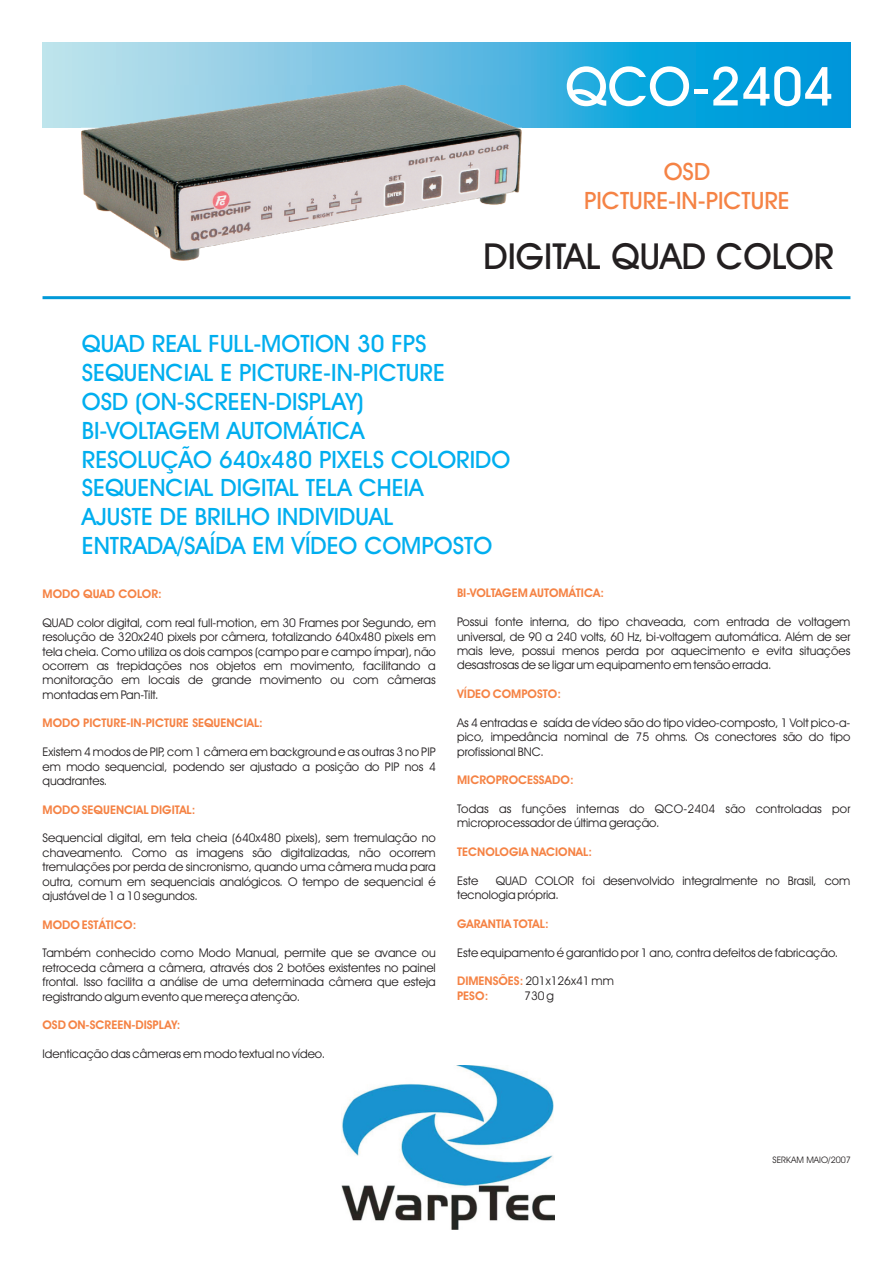
<style>
.page{position:relative;width:893px;height:1263px;background:#fff}
.page>*{position:absolute;margin:0;border:0;box-sizing:border-box;transform-origin:0 0}
.t1{font:500 54px "Avant Garde IT Cby BT";color:#fff}
.t2{font:500 36px "Avant Garde IT Cby BT";color:#231f20}
.t3{font:500 24px/28.8px "Avant Garde IT Cby BT";color:#00aeef}
.t4{font:500 24px/28.8px "Avant Garde IT Cby BT";color:#f58345;text-align:center}
.t5{font:12px/14.4px "Avant Garde IT Cby BT";color:#231f20;text-align:justify}
.t6{font:700 12px/14.4px "Avant Garde IT Cby BT";color:#f58345}
.t7{font:9px "Avant Garde IT Cby BT";color:#231f20}
.s1{font-weight:400;color:#231f20}
</style>
<div class="page">
<svg style="left:43px;top:43px;width:807px;height:85px;background:#47b5e0"></svg>
<hr style="left:43px;top:296px;width:807px;height:3px;background:#0099d8">
<img style="left:82px;top:85px;width:440px;height:175px">
<img style="left:342px;top:1066px;width:213px;height:163px">
<h1 class="t1" style="left:565px;top:64px;width:270px">QCO-2404</h1>
<h3 class="t4" style="left:584px;top:159px;width:207px">OSD<br>PICTURE-IN-PICTURE</h3>
<h2 class="t2" style="left:483px;top:242px;width:352px">DIGITAL QUAD COLOR</h2>
<p class="t3" style="left:82px;top:332px;width:430px">QUAD REAL FULL-MOTION 30 FPS<br>SEQUENCIAL E PICTURE-IN-PICTURE<br>OSD (ON-SCREEN-DISPLAY)<br>BI-VOLTAGEM AUTOMÁTICA<br>RESOLUÇÃO 640x480 PIXELS COLORIDO<br>SEQUENCIAL DIGITAL TELA CHEIA<br>AJUSTE DE BRILHO INDIVIDUAL<br>ENTRADA/SAÍDA EM VÍDEO COMPOSTO</p>
<p class="t6" style="left:43px;top:588px;width:121px">MODO QUAD COLOR:</p>
<p class="t6" style="left:457px;top:587px;width:149px">BI-VOLTAGEM AUTOMÁTICA:</p>
<p class="t5" style="left:43px;top:616px;width:395px">QUAD color digital, com real full-motion, em 30 Frames por Segundo, em resolução de 320x240 pixels por câmera, totalizando 640x480 pixels em tela cheia. Como utiliza os dois campos (campo par e campo ímpar), não ocorrem as trepidações nos objetos em movimento, facilitando a monitoração em locais de grande movimento ou com câmeras montadas em Pan-Tilt.</p>
<p class="t6" style="left:43px;top:717px;width:222px">MODO PICTURE-IN-PICTURE SEQUENCIAL:</p>
<p class="t5" style="left:43px;top:746px;width:395px">Existem 4 modos de PIP, com 1 câmera em background e as outras 3 no PIP em modo sequencial, podendo ser ajustado a posição do PIP nos 4 quadrantes.</p>
<p class="t6" style="left:43px;top:803px;width:154px">MODO SEQUENCIAL DIGITAL:</p>
<p class="t5" style="left:42px;top:832px;width:395px">Sequencial digital, em tela cheia (640x480 pixels), sem tremulação no chaveamento. Como as imagens são digitalizadas, não ocorrem tremulações por perda de sincronismo, quando uma câmera muda para outra, comum em sequenciais analógicos. O tempo de sequencial é ajustável de 1 a 10 segundos.</p>
<p class="t6" style="left:43px;top:918px;width:95px">MODO ESTÁTICO:</p>
<p class="t5" style="left:42px;top:947px;width:395px">Também conhecido como Modo Manual, permite que se avance ou retroceda câmera a câmera, através dos 2 botões existentes no painel frontal. Isso facilita a análise de uma determinada câmera que esteja registrando algum evento que mereça atenção.</p>
<p class="t6" style="left:43px;top:1019px;width:139px">OSD ON-SCREEN-DISPLAY:</p>
<p class="t5" style="left:42px;top:1047px;width:284px">Identicação das câmeras em modo textual no vídeo.</p>
<p class="t5" style="left:457px;top:616px;width:395px">Possui fonte interna, do tipo chaveada, com entrada de voltagem universal, de 90 a 240 volts, 60 Hz, bi-voltagem automática. Além de ser mais leve, possui menos perda por aquecimento e evita situações desastrosas de se ligar um equipamento em tensão errada.</p>
<p class="t6" style="left:457px;top:688px;width:106px">VÍDEO COMPOSTO:</p>
<p class="t5" style="left:457px;top:716px;width:395px">As 4 entradas e saída de vídeo são do tipo video-composto, 1 Volt pico-a&shy;pico, impedância nominal de 75 ohms. Os conectores são do tipo profissional BNC.</p>
<p class="t6" style="left:457px;top:774px;width:118px">MICROPROCESSADO:</p>
<p class="t5" style="left:457px;top:802px;width:395px">Todas as funções internas do QCO-2404 são controladas por microprocessador de última geração.</p>
<p class="t6" style="left:457px;top:846px;width:136px">TECNOLOGIA NACIONAL:</p>
<p class="t5" style="left:457px;top:874px;width:395px;text-indent:39px">QUAD COLOR foi desenvolvido integralmente no Brasil, com tecnologia própria.</p>
<p class="t5" style="left:457px;top:874px;width:23px">Este</p>
<p class="t6" style="left:457px;top:917px;width:93px">GARANTIA TOTAL:</p>
<p class="t5" style="left:457px;top:946px;width:383px">Este equipamento é garantido por 1 ano, contra defeitos de fabricação.</p>
<p class="t5" style="left:524px;top:989px;width:31px">730 g</p>
<p class="t6" style="left:457px;top:975px;width:158px">DIMENSÕES: <span class="s1">201x126x41 mm<br></span>PESO:</p>
<p class="t7" style="left:773px;top:1156px;width:80px">SERKAM MAIO/2007</p>
</div>
